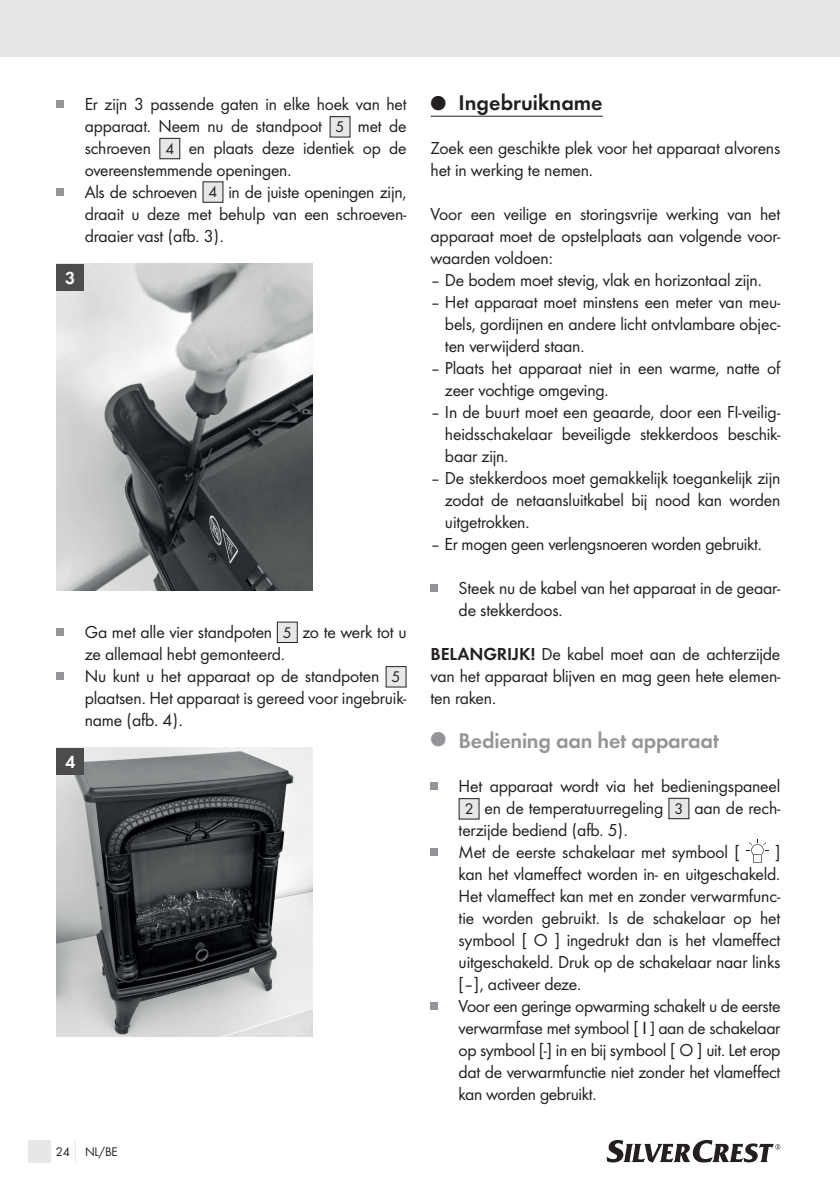
<style>
.page{position:relative;width:840px;height:1191px;background:#fff}
.page>*{position:absolute;margin:0;border:0;box-sizing:border-box;transform-origin:0 0}
.t1{font:600 22px "Futura Pro";letter-spacing:-.01em;color:#939598}
.t2{font:600 22px "Futura Pro";color:#231f20}
.t3{font:18px/22px "Futura Pro";letter-spacing:-.01em;color:#231f20}
.t4{font:600 18px "Futura Pro";color:#fff}
.t5{font:13px "Futura Pro";color:#231f20}
.s1{font-size:16px}
.s2{font-weight:600}
.s3{font-family:"Myriad Pro"}
</style>
<div class="page">
<div style="left:0;top:0;width:839px;height:57px;background:#e6e7e9"></div>
<div style="left:28px;top:1140px;width:23px;height:22px;background:#e6e7e9"></div>
<svg style="left:75px;top:1140px;width:1px;height:22px"></svg>
<svg style="left:606px;top:1140px;width:174px;height:22px"></svg>
<div style="left:57px;top:100px;width:7px;height:7px;background:#939598"></div>
<div style="left:330px;top:117px;width:20px;height:20px;background:#e6e7e9"></div>
<div style="left:160px;top:138px;width:20px;height:21px;background:#e6e7e9"></div>
<div style="left:159px;top:138px;width:21px;height:21px;border:1px solid #231f20"></div>
<div style="left:57px;top:188px;width:7px;height:7px;background:#939598"></div>
<div style="left:203px;top:182px;width:20px;height:20px;background:#e6e7e9"></div>
<div style="left:202px;top:181px;width:21px;height:22px;border:1px solid #231f20"></div>
<img style="left:57px;top:264px;width:255px;height:326px">
<div style="left:57px;top:264px;width:27px;height:26px;background:#4b4c4d"></div>
<div style="left:57px;top:628px;width:7px;height:7px;background:#939598"></div>
<div style="left:277px;top:622px;width:20px;height:20px;background:#e6e7e9"></div>
<div style="left:277px;top:621px;width:20px;height:22px;border:1px solid #231f20"></div>
<div style="left:57px;top:672px;width:7px;height:7px;background:#939598"></div>
<div style="left:386px;top:666px;width:20px;height:21px;background:#e6e7e9"></div>
<div style="left:385px;top:666px;width:21px;height:21px;border:1px solid #231f20"></div>
<img style="left:57px;top:748px;width:255px;height:288px">
<div style="left:57px;top:748px;width:27px;height:27px;background:#4b4c4d"></div>
<hr style="left:430px;top:116px;width:172px;height:1px;background:#231f20">
<div style="left:430px;top:584px;width:7px;height:7px;background:#939598"></div>
<div style="left:430px;top:782px;width:7px;height:7px;background:#939598"></div>
<div style="left:459px;top:798px;width:20px;height:21px;background:#e6e7e9"></div>
<div style="left:458px;top:798px;width:21px;height:21px;border:1px solid #231f20"></div>
<div style="left:668px;top:798px;width:20px;height:20px;background:#e6e7e9"></div>
<div style="left:668px;top:798px;width:21px;height:21px;border:1px solid #231f20"></div>
<div style="left:430px;top:848px;width:7px;height:7px;background:#939598"></div>
<svg style="left:746px;top:839px;width:22px;height:24px"></svg>
<div style="left:430px;top:1002px;width:7px;height:7px;background:#939598"></div>
<p class="t3" style="left:85px;top:92px;width:323px">Er zijn 3 passende gaten in elke hoek van het apparaat. Neem nu de standpoot <span class="s1">5</span> met de schroeven <span class="s1">4</span> en plaats deze identiek op de overeenstemmende openingen.<br>Als de schroeven <span class="s1">4</span> in de juiste openingen zijn, draait u deze met behulp van een schroeven&shy;draaier vast (afb. 3).</p>
<p class="t4" style="left:65px;top:265px;width:12px">3</p>
<p class="t3" style="left:85px;top:620px;width:323px">Ga met alle vier standpoten <span class="s1">5</span> zo te werk tot u ze allemaal hebt gemonteerd.<br>Nu kunt u het apparaat op de standpoten <span class="s1">5 </span>plaatsen. Het apparaat is gereed voor ingebruik&shy;name (afb. 4).</p>
<p class="t4" style="left:65px;top:749px;width:12px">4</p>
<p class="t5" style="left:56px;top:1142px;width:63px">24 NL/BE</p>
<p class="t2" style="left:430px;top:87px;width:173px">● Ingebruikname</p>
<p class="t3" style="left:430px;top:136px;width:351px">Zoek een geschikte plek voor het apparaat alvorens het in werking te nemen.</p>
<p class="t3" style="left:430px;top:202px;width:351px;text-align:justify">Voor een veilige en storingsvrije werking van het apparaat moet de opstelplaats aan volgende voor&shy;waarden voldoen:</p>
<p class="t3" style="left:430px;top:268px;width:332px">– De bodem moet stevig, vlak en horizontaal zijn.</p>
<p class="t3" style="left:444px;top:290px;width:337px;text-align:justify;text-indent:-14px">– Het apparaat moet minstens een meter van meu&shy;bels, gordijnen en andere licht ontvlambare objec&shy;ten verwijderd staan.</p>
<p class="t3" style="left:444px;top:356px;width:337px;text-indent:-14px">– Plaats het apparaat niet in een warme, natte of zeer vochtige omgeving.</p>
<p class="t3" style="left:444px;top:400px;width:337px;text-align:justify;text-indent:-14px">– In de buurt moet een geaarde, door een FI-veilig&shy;heidsschakelaar beveiligde stekkerdoos beschik&shy;baar zijn.</p>
<p class="t3" style="left:444px;top:466px;width:337px;text-align:justify;text-indent:-14px">– De stekkerdoos moet gemakkelijk toegankelijk zijn zodat de netaansluitkabel bij nood kan worden uitgetrokken.</p>
<p class="t3" style="left:430px;top:532px;width:332px">– Er mogen geen verlengsnoeren worden gebruikt.</p>
<p class="t3" style="left:458px;top:576px;width:323px">Steek nu de kabel van het apparaat in de geaar&shy;de stekkerdoos.</p>
<p class="t3" style="left:430px;top:642px;width:351px;text-align:justify"><span class="s2">BELANGRIJK!</span> De kabel moet aan de achterzijde van het apparaat blijven en mag geen hete elemen&shy;ten raken.</p>
<p class="t1" style="left:430px;top:725px;width:290px">● Bediening aan het apparaat</p>
<p class="t3" style="left:458px;top:774px;width:323px">Het apparaat wordt via het bedieningspaneel</p>
<p class="t3" style="left:464px;top:796px;width:317px"><span class="s1">2</span> en de temperatuurregeling <span class="s1">3</span> aan de rech-</p>
<p class="t3" style="left:458px;top:818px;width:170px">terzijde bediend (afb. 5).</p>
<p class="t3" style="left:458px;top:840px;width:282px">Met de eerste schakelaar met symbool [</p>
<p class="t3" style="left:458px;top:840px;width:323px;text-indent:316px">] kan het vlameffect worden in- en uitgeschakeld.<br>Het vlameffect kan met en zonder verwarmfunc&shy;tie worden gebruikt. Is de schakelaar op het symbool [ O ] ingedrukt dan is het vlameffect uitgeschakeld. Druk op de schakelaar naar links [‒], activeer deze.<br>Voor een geringe opwarming schakelt u de eerste verwarmfase met symbool [ <span class="s3">I ]</span> aan de schakelaar op symbool [-] in en bij symbool [ O ] uit. Let erop dat de verwarmfunctie niet zonder het vlameffect kan worden gebruikt.</p>
</div>
